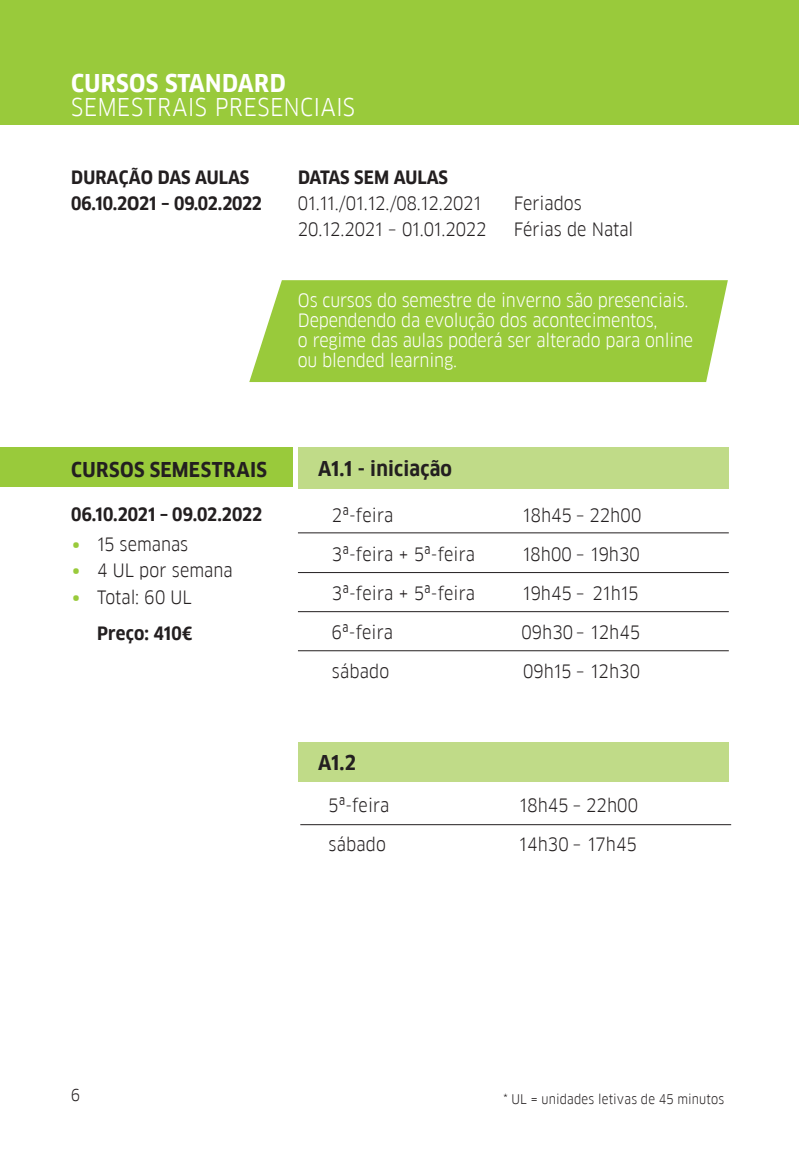
<style>
.page{position:relative;width:799px;height:1171px;background:#fff}
.page>*{position:absolute;margin:0;border:0;box-sizing:border-box;transform-origin:0 0}
.t1{font:24px/24px "Goethe FF Clan";letter-spacing:.01em;color:#fff}
.t2{font:700 20px "Goethe FF Clan";letter-spacing:.01em;color:#231f20}
.t3{font:18px "Goethe FF Clan";letter-spacing:.01em;color:#231f20}
.t4{font:18px/20px "Goethe FF Clan";letter-spacing:-.01em;color:#fff}
.t5{font:700 18px "Goethe FF Clan";letter-spacing:-.005em;color:#231f20}
.t6{font:18px "Goethe FF Clan";letter-spacing:-.01em;color:#231f20}
.t7{font:16px "Goethe FF Clan";color:#231f20}
.t8{font:13px "Goethe FF Clan";letter-spacing:.015em;color:#231f20}
.s1{font-weight:700}
.s2{font-weight:700;color:#99ca3b}
</style>
<div class="page">
<div style="left:249px;top:280px;width:479px;height:102px;background:#99ca3b"></div>
<div style="left:0;top:447px;width:292px;height:40px;background:#99ca3b"></div>
<div style="left:298px;top:447px;width:431px;height:41px;background:#c0db88"></div>
<hr style="left:298px;top:532px;width:431px;height:1px;background:#231f20">
<hr style="left:298px;top:611px;width:431px;height:1px;background:#231f20">
<hr style="left:298px;top:650px;width:431px;height:1px;background:#231f20">
<div style="left:298px;top:742px;width:431px;height:40px;background:#c0db88"></div>
<hr style="left:300px;top:824px;width:431px;height:1px;background:#231f20">
<hr style="left:298px;top:572px;width:431px;height:1px;background:#231f20">
<div style="left:0;top:0;width:799px;height:124px;background:#99ca3b"></div>
<p class="t1" style="left:71px;top:71px;width:285px"><span class="s1">CURSOS STANDARD<br></span>SEMESTRAIS PRESENCIAIS</p>
<p class="t5" style="left:71px;top:167px;width:180px">DURAÇÃO DAS AULAS</p>
<p class="t5" style="left:71px;top:193px;width:192px">06.10.2O21 – 09.02.2022</p>
<p class="t5" style="left:298px;top:167px;width:152px">DATAS SEM AULAS</p>
<p class="t3" style="left:298px;top:192px;width:185px">01.11./01.12./08.12.2021</p>
<p class="t3" style="left:514px;top:192px;width:69px">Feriados</p>
<p class="t6" style="left:298px;top:218px;width:190px">20.12.2021 – 01.01.2022</p>
<p class="t3" style="left:514px;top:218px;width:121px">Férias de Natal</p>
<p class="t4" style="left:298px;top:290px;width:397px">Os cursos do semestre de inverno são presenciais.<br>Dependendo da evolução dos acontecimentos,<br>o regime das aulas poderá ser alterado para online ou blended learning.</p>
<p class="t2" style="left:71px;top:458px;width:197px">CURSOS SEMESTRAIS</p>
<p class="t5" style="left:71px;top:504px;width:193px">06.10.2021 – 09.02.2022</p>
<p class="t3" style="left:71px;top:533px;width:119px"><span class="s2">∙</span> 15 semanas</p>
<p class="t3" style="left:71px;top:560px;width:163px"><span class="s2">∙</span> 4 UL por semana</p>
<p class="t3" style="left:71px;top:587px;width:122px"><span class="s2">∙</span> Total: 60 UL</p>
<p class="t5" style="left:97px;top:622px;width:97px">Preço: 410€</p>
<p class="t2" style="left:318px;top:457px;width:135px">A1.1 - iniciação</p>
<p class="t3" style="left:332px;top:505px;width:63px">2ª-feira</p>
<p class="t3" style="left:523px;top:505px;width:120px">18h45 – 22h00</p>
<p class="t3" style="left:332px;top:544px;width:145px">3ª-feira + 5ª-feira</p>
<p class="t3" style="left:523px;top:544px;width:119px">18h00 – 19h30</p>
<p class="t3" style="left:332px;top:583px;width:145px">3ª-feira + 5ª-feira</p>
<p class="t3" style="left:523px;top:583px;width:117px">19h45 – 21h15</p>
<p class="t3" style="left:332px;top:622px;width:63px">6ª-feira</p>
<p class="t3" style="left:521px;top:622px;width:120px">09h30 – 12h45</p>
<p class="t3" style="left:332px;top:661px;width:59px">sábado</p>
<p class="t3" style="left:523px;top:661px;width:118px">09h15 – 12h30</p>
<p class="t2" style="left:318px;top:751px;width:39px">A1.2</p>
<p class="t3" style="left:329px;top:795px;width:62px">5ª-feira</p>
<p class="t3" style="left:520px;top:795px;width:120px">18h45 – 22h00</p>
<p class="t3" style="left:329px;top:834px;width:59px">sábado</p>
<p class="t3" style="left:519px;top:834px;width:119px">14h30 – 17h45</p>
<p class="t7" style="left:71px;top:1085px;width:10px">6</p>
<p class="t8" style="left:503px;top:1091px;width:222px">* UL = unidades letivas de 45 minutos</p>
</div>
